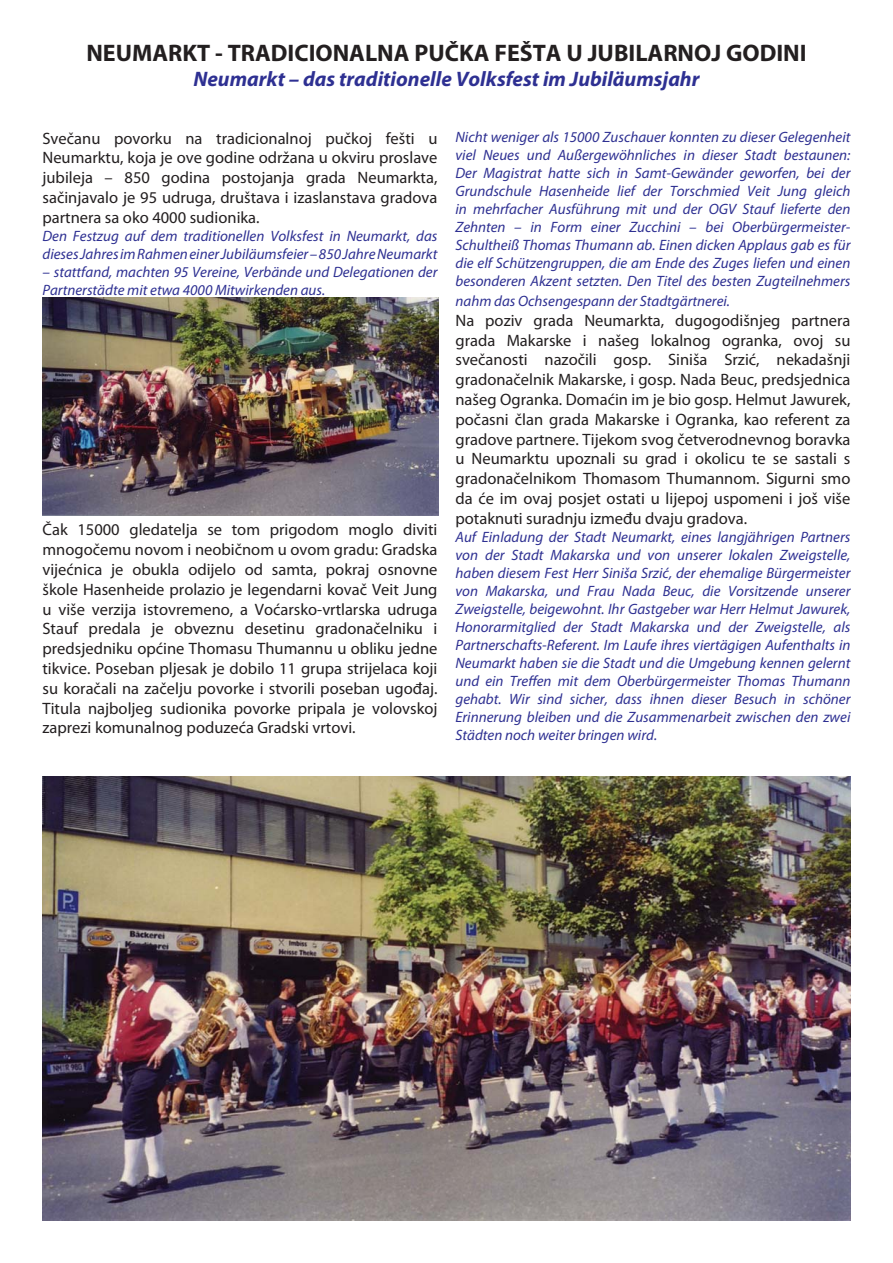
<style>
.page{position:relative;width:893px;height:1263px;background:#fff}
.page>*{position:absolute;margin:0;border:0;box-sizing:border-box;transform-origin:0 0}
.t1{font:700 24px "Myriad Pro";color:#231f20}
.t2{font:italic 700 21px "Myriad Pro";color:#2e3092}
.t3{font:16.5px/19.8px "Myriad Pro";color:#231f20;text-align:justify}
.t4{font:italic 15px/18px "Myriad Pro";color:#2e3092;text-align:justify}
</style>
<div class="page">
<img style="left:43px;top:298px;width:395px;height:218px">
<img style="left:43px;top:776px;width:807px;height:444px">
<h1 class="t1" style="left:86px;top:38px;width:722px">NEUMARKT - TRADICIONALNA PUČKA FEŠTA U JUBILARNOJ GODINI</h1>
<h2 class="t2" style="left:193px;top:66px;width:508px">Neumarkt – das traditionelle Volksfest im Jubiläumsjahr</h2>
<p class="t3" style="left:43px;top:130px;width:396px">Svečanu povorku na tradicionalnoj pučkoj fešti u Neumarktu, koja je ove godine održana u okviru proslave jubileja – 850 godina postojanja grada Neumarkta, sačinjavalo je 95 udruga, društava i izaslanstava gradova partnera sa oko 4000 sudionika.</p>
<p class="t4" style="left:43px;top:228px;width:396px">Den Festzug auf dem traditionellen Volksfest in Neumarkt, das dieses Jahres im Rahmen einer Jubiläumsfeier – 850 Jahre Neumarkt</p>
<p class="t4" style="left:43px;top:264px;width:396px">– stattfand, machten 95 Vereine, Verbände und Delegationen der<br>Partnerstädte mit etwa 4000 Mitwirkenden aus.</p>
<p class="t3" style="left:43px;top:522px;width:396px">Čak 15000 gledatelja se tom prigodom moglo diviti mnogočemu novom i neobičnom u ovom gradu: Gradska vijećnica je obukla odijelo od samta, pokraj osnovne škole Hasenheide prolazio je legendarni kovač Veit Jung u više verzija istovremeno, a Voćarsko-vrtlarska udruga Stauf predala je obveznu desetinu gradonačelniku i predsjedniku općine Thomasu Thumannu u obliku jedne tikvice. Poseban pljesak je dobilo 11 grupa strijelaca koji su koračali na začelju povorke i stvorili poseban ugođaj.<br>Titula najboljeg sudionika povorke pripala je volovskoj zaprezi komunalnog poduzeća Gradski vrtovi.</p>
<p class="t4" style="left:455px;top:130px;width:396px">Nicht weniger als 15000 Zuschauer konnten zu dieser Gelegenheit viel Neues und Außergewöhnliches in dieser Stadt bestaunen:<br>Der Magistrat hatte sich in Samt-Gewänder geworfen, bei der Grundschule Hasenheide lief der Torschmied Veit Jung gleich in mehrfacher Ausführung mit und der OGV Stauf lieferte den Zehnten – in Form einer Zucchini – bei Oberbürgermeister-Schultheiß Thomas Thumann ab. Einen dicken Applaus gab es für die elf Schützengruppen, die am Ende des Zuges liefen und einen besonderen Akzent setzten. Den Titel des besten Zugteilnehmers</p>
<p class="t4" style="left:455px;top:293px;width:276px">nahm das Ochsengespann der Stadtgärtnerei.</p>
<p class="t3" style="left:455px;top:312px;width:396px">Na poziv grada Neumarkta, dugogodišnjeg partnera grada Makarske i našeg lokalnog ogranka, ovoj su svečanosti nazočili gosp. Siniša Srzić, nekadašnji gradonačelnik Makarske, i gosp. Nada Beuc, predsjednica našeg Ogranka. Domaćin im je bio gosp. Helmut Jawurek, počasni član grada Makarske i Ogranka, kao referent za gradove partnere. Tijekom svog četverodnevnog boravka u Neumarktu upoznali su grad i okolicu te se sastali s gradonačelnikom Thomasom Thumannom. Sigurni smo da će im ovaj posjet ostati u lijepoj uspomeni i još više potaknuti suradnju između dvaju gradova.</p>
<p class="t4" style="left:455px;top:529px;width:396px">Auf Einladung der Stadt Neumarkt, eines langjährigen Partners von der Stadt Makarska und von unserer lokalen Zweigstelle, haben diesem Fest Herr Siniša Srzić, der ehemalige Bürgermeister von Makarska, und Frau Nada Beuc, die Vorsitzende unserer Zweigstelle, beigewohnt. Ihr Gastgeber war Herr Helmut Jawurek, Honorarmitglied der Stadt Makarska und der Zweigstelle, als Partnerschafts-Referent. Im Laufe ihres viertägigen Aufenthalts in Neumarkt haben sie die Stadt und die Umgebung kennen gelernt und ein Treffen mit dem Oberbürgermeister Thomas Thumann gehabt. Wir sind sicher, dass ihnen dieser Besuch in schöner Erinnerung bleiben und die Zusammenarbeit zwischen den zwei Städten noch weiter bringen wird.</p>
</div>
